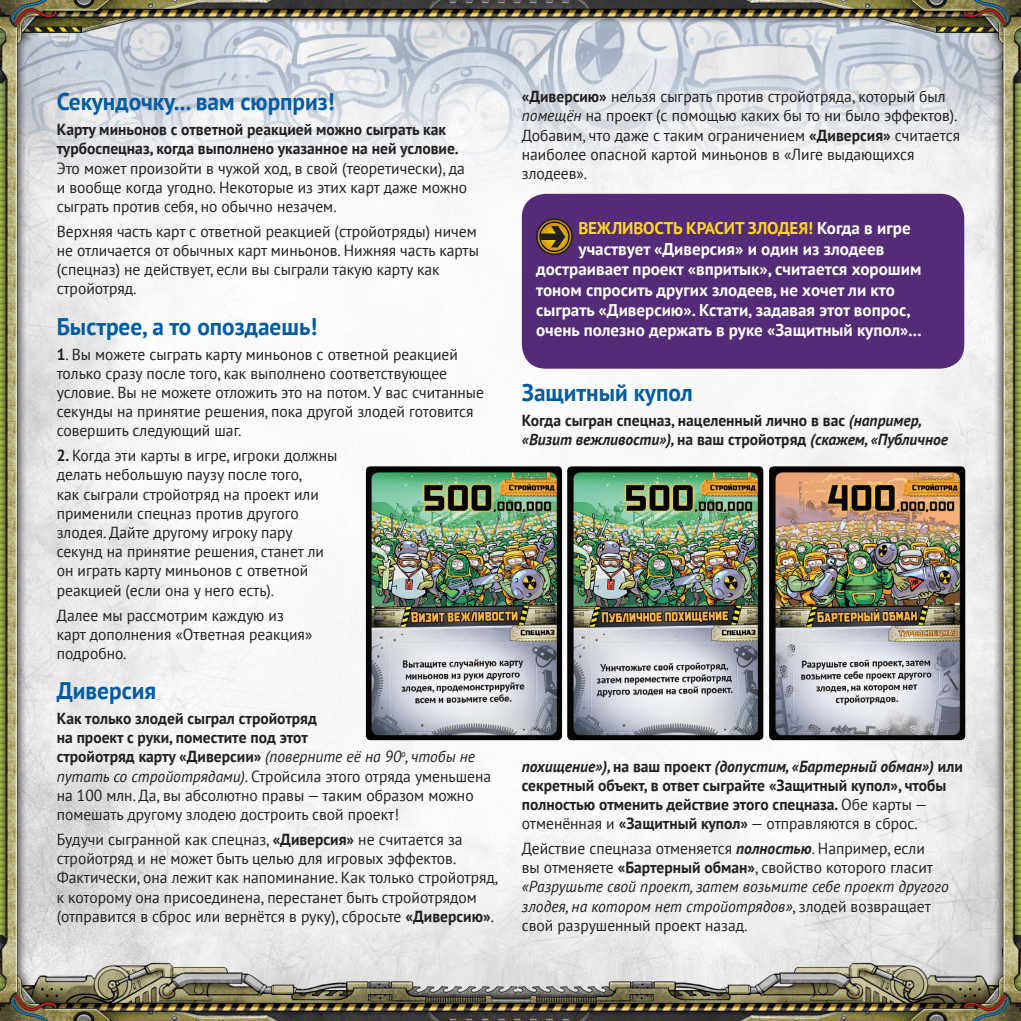
<style>
.page{position:relative;width:1021px;height:1021px;background:#fff}
.page>*{position:absolute;margin:0;border:0;box-sizing:border-box;transform-origin:0 0}
.Heading_2{font:700 24px "PT Sans";color:#015ca0}
.t1{font:700 17px "PT Sans";color:#fff}
.t2{font:700 17px "PT Sans";letter-spacing:-.01em;color:#ffd429}
.Main_normal{font:16px/19.2px "PT Sans";color:#231f20}
.Main_normal-2{font:700 16px/19.2px "PT Sans";color:#231f20}
.s1{font-weight:700}
.s2{font-style:italic}
.s3{color:#fff}
.s4{font-weight:400}
.s5{font-weight:700;font-style:italic}
</style>
<div class="page">
<img style="left:0;top:0;width:1020px;height:1020px">
<div style="left:522px;top:194px;width:442px;height:175px;background:#532b77;border-radius:24px"></div>
<svg style="left:536px;top:218px;width:37px;height:37px"></svg>
<svg style="left:537px;top:220px;width:34px;height:33px"></svg>
<svg style="left:539px;top:221px;width:30px;height:31px"></svg>
<img style="left:366px;top:466px;width:196px;height:274px">
<img style="left:567px;top:466px;width:196px;height:274px">
<img style="left:769px;top:466px;width:196px;height:274px">
<p class="Heading_2" style="left:57px;top:86px;width:279px">Секундочку... вам сюрприз!</p>
<p class="Main_normal" style="left:57px;top:119px;width:412px"><span class="s1">Карту миньонов с ответной реакцией можно сыграть как турбоспецназ, когда выполнено указанное на ней условие.<br></span>Это может произойти в чужой ход, в свой (теоретически), да и вообще когда угодно. Некоторые из этих карт даже можно сыграть против себя, но обычно незачем.</p>
<p class="Main_normal" style="left:57px;top:221px;width:424px">Верхняя часть карт с ответной реакцией (стройотряды) ничем не отличается от обычных карт миньонов. Нижняя часть карты (спецназ) не действует, если вы сыграли такую карту как стройотряд.</p>
<p class="Heading_2" style="left:57px;top:310px;width:262px">Быстрее, а то опоздаешь!</p>
<p class="Main_normal" style="left:57px;top:344px;width:429px"><span class="s1">1</span>. Вы можете сыграть карту миньонов с ответной реакцией только сразу после того, как выполнено соответствующее условие. Вы не можете отложить это на потом. У вас считанные секунды на принятие решения, пока другой злодей готовится совершить следующий шаг.</p>
<p class="Main_normal" style="left:57px;top:445px;width:282px"><span class="s1">2.</span> Когда эти карты в игре, игроки должны делать небольшую паузу после того,<br>как сыграли стройотряд на проект или применили спецназ против другого злодея. Дайте другому игроку пару секунд на принятие решения, станет ли он играть карту миньонов с ответной реакцией (если она у него есть).</p>
<p class="Main_normal" style="left:57px;top:605px;width:257px">Далее мы рассмотрим каждую из карт дополнения «Ответная реакция» подробно.</p>
<p class="Heading_2" style="left:57px;top:675px;width:101px">Диверсия</p>
<p class="Main_normal" style="left:57px;top:708px;width:436px"><span class="s1">Как только злодей сыграл стройотряд<br>на проект с руки, поместите под этот<br>стройотряд карту «Диверсии»</span> <span class="s2">(поверните её на 90</span><sup>о</sup><span class="s2">, чтобы не путать со стройотрядами)</span>. Стройсила этого отряда уменьшена на 100 млн. Да, вы абсолютно правы — таким образом можно помешать другому злодею достроить свой проект!</p>
<p class="Main_normal" style="left:57px;top:829px;width:443px">Будучи сыгранной как спецназ, <span class="s1">«Диверсия»</span> не считается за стройотряд и не может быть целью для игровых эффектов.<br>Фактически, она лежит как напоминание. Как только стройотряд, к которому она присоединена, перестанет быть стройотрядом (отправится в сброс или вернётся в руку), сбросьте <span class="s1">«Диверсию»</span>.</p>
<p class="Main_normal" style="left:522px;top:86px;width:440px"><span class="s1">«Диверсию»</span> нельзя сыграть против стройотряда, который был <span class="s2">помещён</span> на проект (с помощью каких бы то ни было эффектов).<br>Добавим, что даже с таким ограничением <span class="s1">«Диверсия»</span> считается наиболее опасной картой миньонов в «Лиге выдающихся злодеев».</p>
<p class="t2" style="left:578px;top:217px;width:334px">ВЕЖЛИВОСТЬ КРАСИТ ЗЛОДЕЯ! <span class="s3">Когда в игре</span></p>
<p class="t1" style="left:578px;top:237px;width:307px">участвует «Диверсия» и один из злодеев</p>
<p class="t1" style="left:536px;top:258px;width:387px">достраивает проект «впритык», считается хорошим</p>
<p class="t1" style="left:536px;top:278px;width:360px">тоном спросить других злодеев, не хочет ли кто</p>
<p class="t1" style="left:536px;top:299px;width:376px">сыграть «Диверсию». Кстати, задавая этот вопрос,</p>
<p class="t1" style="left:536px;top:319px;width:387px">очень полезно держать в руке «Защитный купол»...</p>
<p class="Heading_2" style="left:522px;top:376px;width:172px">Защитный купол</p>
<p class="Main_normal-2" style="left:522px;top:410px;width:428px">Когда сыгран спецназ, нацеленный лично в вас <span class="s2">(например, «Визит вежливости»),</span> на ваш стройотряд <span class="s2">(скажем, «Публичное</span></p>
<p class="Main_normal-2" style="left:522px;top:756px;width:442px"><span class="s2">похищение»),</span> на ваш проект <span class="s2">(допустим, «Бартерный обман»)</span> или секретный объект, в ответ сыграйте «Защитный купол», чтобы полностью отменить действие этого спецназа. <span class="s4">Обе карты — отменённая и</span> «Защитный купол» <span class="s4">— отправляются в сброс.</span></p>
<p class="Main_normal" style="left:522px;top:838px;width:428px">Действие спецназа отменяется <span class="s5">полностью</span>. Например, если<br>вы отменяете <span class="s1">«Бартерный обман»</span>, свойство которого гласит <span class="s2">«Разрушьте свой проект, затем возьмите себе проект другого злодея, на котором нет стройотрядов»</span>, злодей возвращает свой разрушенный проект назад.</p>
</div>
